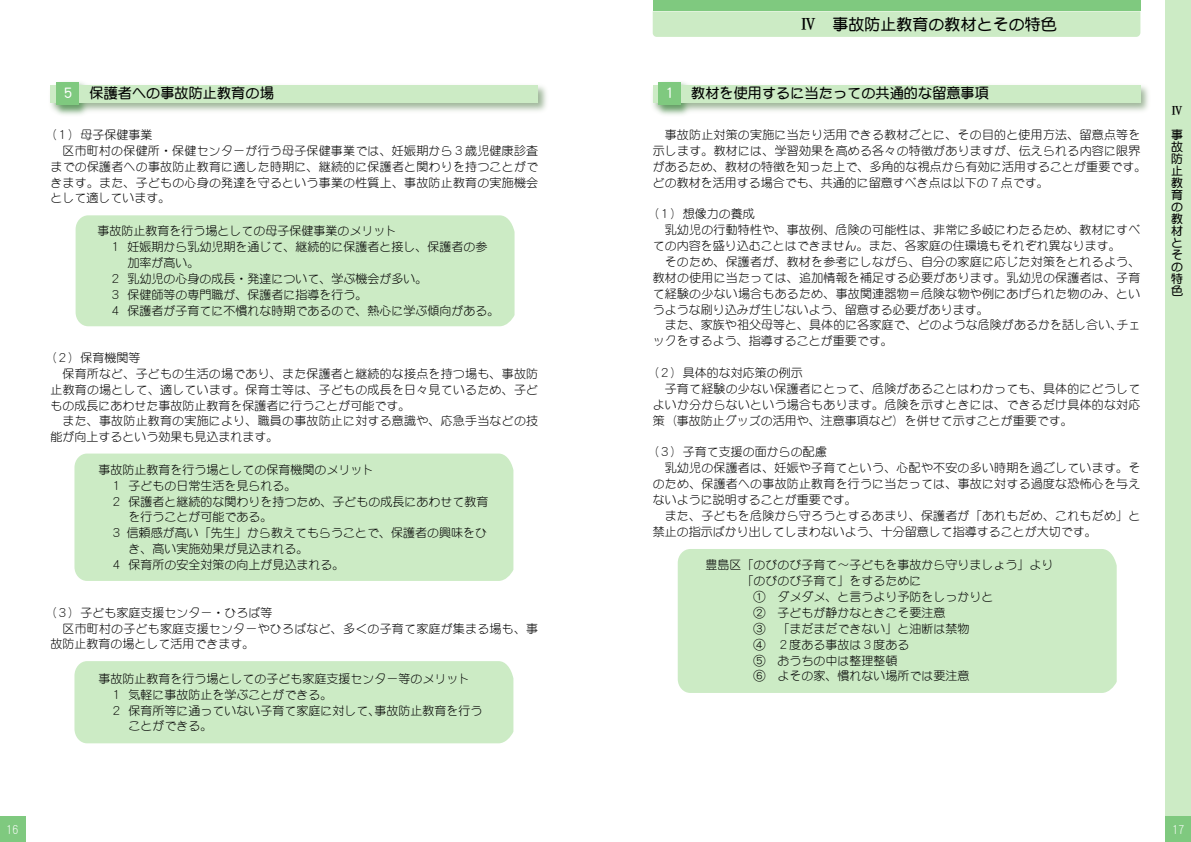
<style>
.page{position:relative;width:1191px;height:842px;background:#fff}
.page>*{position:absolute;margin:0;border:0;box-sizing:border-box;transform-origin:0 0}
.t1{font:16px "DF Maru Gothic Std W7";color:#000}
.t2{font:14.2px "DF Maru Gothic Std W7";color:#000}
.t3{font:12px/15.9px "DF Maru Gothic Std W3";color:#000}
.t4{font:12px/12px "DF Maru Gothic Std W7";color:#000;text-align:justify}
.t5{font:12px "DF Maru Gothic Std W3";color:#fff}
.t6{font:12px "DF Kai Sho Std W7";color:#000}
.s1{font-family:"DF Kai Sho Std W7"}
.s2{color:#fff}
</style>
<div class="page">
<div style="left:1165px;top:0;width:26px;height:842px;background:#ccebc5"></div>
<div style="left:0;top:816px;width:25px;height:26px;background:#7fc97f"></div>
<div style="left:1165px;top:816px;width:26px;height:26px;background:#7fc97f"></div>
<img style="left:50px;top:82px;width:497px;height:33px">
<div style="left:50px;top:85px;width:488px;height:17px;background:#ccebc5"></div>
<div style="left:56px;top:82px;width:23px;height:23px;background:#7fc97f"></div>
<img style="left:653px;top:82px;width:496px;height:33px">
<div style="left:652px;top:85px;width:488px;height:17px;background:#ccebc5"></div>
<div style="left:658px;top:82px;width:23px;height:23px;background:#7fc97f"></div>
<div style="left:653px;top:0;width:487px;height:11px;background:#7fc97f"></div>
<div style="left:652px;top:11px;width:488px;height:26px;background:#ccebc5"></div>
<div style="left:76px;top:215px;width:438px;height:111px;background:#ccebc5"></div>
<div style="left:74px;top:453px;width:439px;height:128px;background:#ccebc5"></div>
<div style="left:74px;top:661px;width:439px;height:82px;background:#ccebc5"></div>
<div style="left:677px;top:549px;width:439px;height:144px;background:#ccebc5"></div>
<h1 class="t1" style="left:800px;top:16px;width:257px"><span class="s1">Ⅳ</span> 事故防止教育の教材とその特色</h1>
<p class="t2" style="left:61px;top:86px;width:214px"><span class="s2">５</span> 保護者への事故防止教育の場</p>
<p class="t2" style="left:663px;top:86px;width:327px"><span class="s2">１</span> 教材を使用するに当たっての共通的な留意事項</p>
<p class="t3" style="left:652px;top:126px;width:495px;text-indent:12px">事故防止対策の実施に当たり活用できる教材ごとに、その目的と使用方法、留意点等を示します。教材には、学習効果を高める各々の特徴がありますが、伝えられる内容に限界があるため、教材の特徴を知った上で、多角的な視点から有効に活用することが重要です。どの教材を活用する場合でも、共通的に留意すべき点は以下の７点です。</p>
<p class="t3" style="left:646px;top:206px;width:109px">（１）想像力の養成</p>
<p class="t3" style="left:664px;top:222px;width:477px">乳幼児の行動特性や、事故例、危険の可能性は、非常に多岐にわたるため、教材にすべ</p>
<p class="t3" style="left:652px;top:238px;width:469px">ての内容を盛り込むことはできません。また、各家庭の住環境もそれぞれ異なります。</p>
<p class="t3" style="left:664px;top:253px;width:477px">そのため、保護者が、教材を参考にしながら、自分の家庭に応じた対策をとれるよう、</p>
<p class="t3" style="left:652px;top:269px;width:489px">教材の使用に当たっては、追加情報を補足する必要があります。乳幼児の保護者は、子育</p>
<p class="t3" style="left:652px;top:285px;width:489px">て経験の少ない場合もあるため、事故関連器物＝危険な物や例にあげられた物のみ、とい</p>
<p class="t3" style="left:652px;top:301px;width:337px">うような刷り込みが生じないよう、留意する必要があります。</p>
<p class="t3" style="left:664px;top:317px;width:477px">また、家族や祖父母等と、具体的に各家庭で、どのような危険があるかを話し合い、チェ</p>
<p class="t3" style="left:652px;top:333px;width:241px">ックをするよう、指導することが重要です。</p>
<p class="t3" style="left:646px;top:365px;width:157px">（２）具体的な対応策の例示</p>
<p class="t3" style="left:664px;top:380px;width:477px">子育て経験の少ない保護者にとって、危険があることはわかっても、具体的にどうして</p>
<p class="t3" style="left:652px;top:396px;width:489px">よいか分からないという場合もあります。危険を示すときには、できるだけ具体的な対応</p>
<p class="t3" style="left:652px;top:412px;width:421px">策（事故防止グッズの活用や、注意事項など）を併せて示すことが重要です。</p>
<p class="t3" style="left:646px;top:444px;width:181px">（３）子育て支援の面からの配慮</p>
<p class="t3" style="left:664px;top:460px;width:477px">乳幼児の保護者は、妊娠や子育てという、心配や不安の多い時期を過ごしています。そ</p>
<p class="t3" style="left:652px;top:476px;width:489px">のため、保護者への事故防止教育を行うに当たっては、事故に対する過度な恐怖心を与え</p>
<p class="t3" style="left:652px;top:492px;width:205px">ないように説明することが重要です。</p>
<p class="t3" style="left:664px;top:507px;width:477px">また、子どもを危険から守ろうとするあまり、保護者が「あれもだめ、これもだめ」と</p>
<p class="t3" style="left:652px;top:523px;width:445px">禁止の指示ばかり出してしまわないよう、十分留意して指導することが大切です。</p>
<p class="t3" style="left:50px;top:126px;width:103px">(１) 母子保健事業</p>
<p class="t3" style="left:62px;top:142px;width:477px">区市町村の保健所・保健センターが行う母子保健事業では、妊娠期から３歳児健康診査</p>
<p class="t3" style="left:50px;top:158px;width:489px">までの保護者への事故防止教育に適した時期に、継続的に保護者と関わりを持つことがで</p>
<p class="t3" style="left:50px;top:174px;width:489px">きます。また、子どもの心身の発達を守るという事業の性質上、事故防止教育の実施機会</p>
<p class="t3" style="left:50px;top:190px;width:121px">として適しています。</p>
<p class="t3" style="left:97px;top:223px;width:301px">事故防止教育を行う場としての母子保健事業のメリット</p>
<p class="t3" style="left:109px;top:239px;width:379px">１妊娠期から乳幼児期を通じて、継続的に保護者と接し、保護者の参</p>
<p class="t3" style="left:127px;top:255px;width:73px">加率が高い。</p>
<p class="t3" style="left:109px;top:271px;width:319px">２乳幼児の心身の成長・発達について、学ぶ機会が多い。</p>
<p class="t3" style="left:109px;top:286px;width:259px">３保健師等の専門職が、保護者に指導を行う。</p>
<p class="t3" style="left:109px;top:302px;width:391px">４保護者が子育てに不慣れな時期であるので、熱心に学ぶ傾向がある。</p>
<p class="t3" style="left:50px;top:349px;width:91px">(２) 保育機関等</p>
<p class="t3" style="left:62px;top:365px;width:477px">保育所など、子どもの生活の場であり、また保護者と継続的な接点を持つ場も、事故防</p>
<p class="t3" style="left:50px;top:381px;width:489px">止教育の場として、適しています。保育士等は、子どもの成長を日々見ているため、子ど</p>
<p class="t3" style="left:50px;top:397px;width:362px">もの成長にあわせた事故防止教育を保護者に行うことが可能です。</p>
<p class="t3" style="left:62px;top:413px;width:477px">また、事故防止教育の実施により、職員の事故防止に対する意識や、応急手当などの技</p>
<p class="t3" style="left:50px;top:429px;width:229px">能が向上するという効果も見込まれます。</p>
<p class="t3" style="left:98px;top:461px;width:277px">事故防止教育を行う場としての保育機関のメリット</p>
<p class="t3" style="left:110px;top:477px;width:187px">１子どもの日常生活を見られる。</p>
<p class="t3" style="left:110px;top:493px;width:379px">２保護者と継続的な関わりを持つため、子どもの成長にあわせて教育</p>
<p class="t3" style="left:128px;top:509px;width:145px">を行うことが可能である。</p>
<p class="t3" style="left:110px;top:525px;width:378px">３信頼感が高い「先生」から教えてもらうことで、保護者の興味をひ</p>
<p class="t3" style="left:128px;top:541px;width:181px">き、高い実施効果が見込まれる。</p>
<p class="t3" style="left:110px;top:557px;width:235px">４保育所の安全対策の向上が見込まれる。</p>
<p class="t3" style="left:705px;top:557px;width:349px">豊島区「のびのび子育て～子どもを事故から守りましょう」より</p>
<p class="t3" style="left:741px;top:573px;width:181px">「のびのび子育て」をするために</p>
<p class="t3" style="left:753px;top:588px;width:241px">① ダメダメ、と言うより予防をしっかりと</p>
<p class="t3" style="left:753px;top:604px;width:193px">② 子どもが静かなときこそ要注意</p>
<p class="t3" style="left:753px;top:620px;width:217px">③ 「まだまだできない」と油断は禁物</p>
<p class="t3" style="left:753px;top:636px;width:157px">④ ２度ある事故は３度ある</p>
<p class="t3" style="left:753px;top:652px;width:145px">⑤ おうちの中は整理整頓</p>
<p class="t3" style="left:753px;top:668px;width:217px">⑥ よその家、慣れない場所では要注意</p>
<p class="t3" style="left:50px;top:604px;width:223px">(３) 子ども家庭支援センター・ひろば等</p>
<p class="t3" style="left:62px;top:620px;width:477px">区市町村の子ども家庭支援センターやひろばなど、多くの子育て家庭が集まる場も、事</p>
<p class="t3" style="left:50px;top:636px;width:205px">故防止教育の場として活用できます。</p>
<p class="t3" style="left:98px;top:670px;width:373px">事故防止教育を行う場としての子ども家庭支援センター等のメリット</p>
<p class="t3" style="left:110px;top:686px;width:223px">１気軽に事故防止を学ぶことができる。</p>
<p class="t3" style="left:110px;top:702px;width:373px">２保育所等に通っていない子育て家庭に対して、事故防止教育を行う</p>
<p class="t3" style="left:128px;top:718px;width:85px">ことができる。</p>
<p class="t6" style="left:1171px;top:104px;width:13px">Ⅳ</p>
<p class="t4" style="left:1171px;top:128px;width:13px">事故防止教育の教材とその特色</p>
<p class="t5" style="left:7px;top:823px;width:13px">16</p>
<p class="t5" style="left:1172px;top:823px;width:13px">17</p>
</div>
